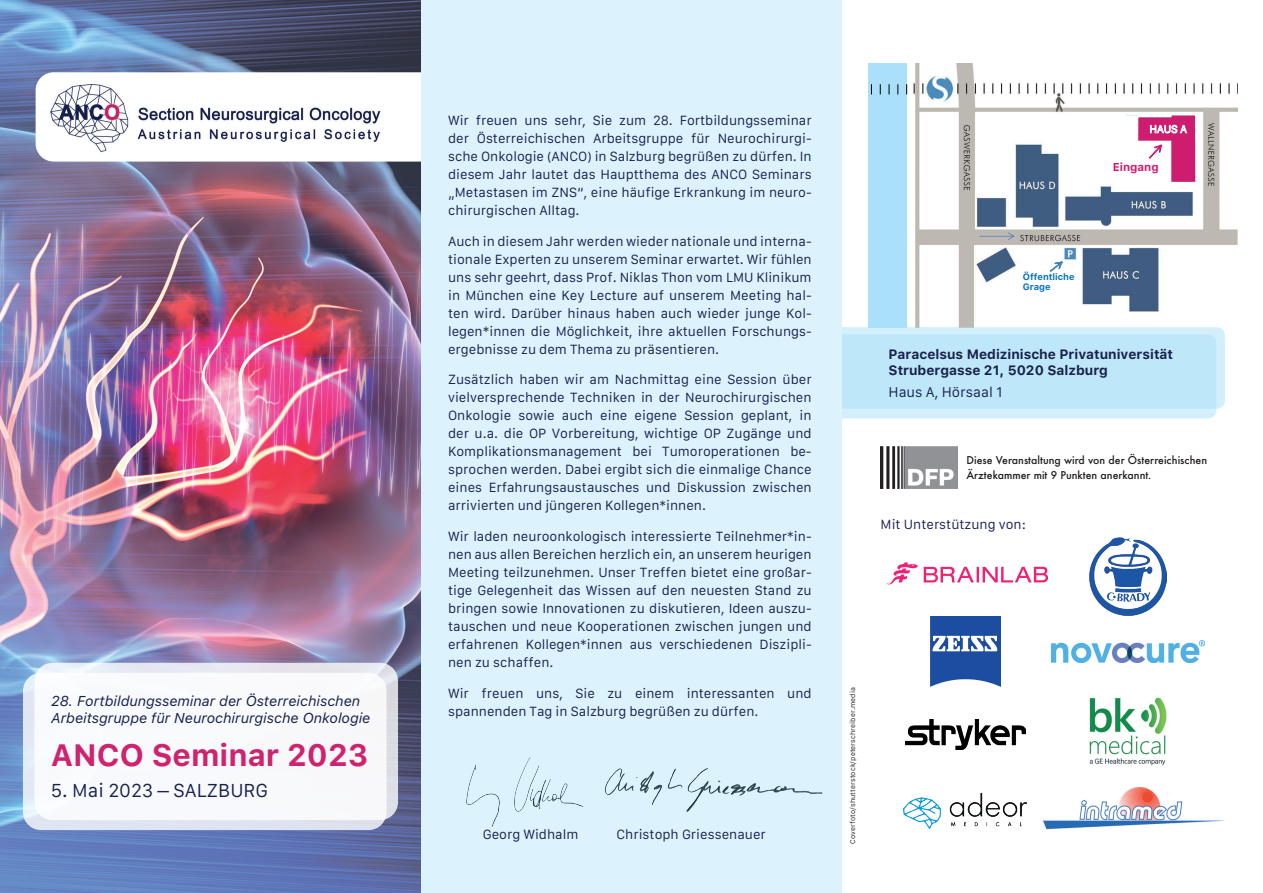
<style>
.page{position:relative;width:1263px;height:893px;background:#fff}
.page>*{position:absolute;margin:0;border:0;box-sizing:border-box;transform-origin:0 0}
.t1{font:700 30.75px "Galvji";color:#ce246f}
.t2{font:18px "Galvji";color:#18224c}
.t3{font:italic 14.25px/17.1px "Galvji";color:#18224c}
.t4{font:700 13.5px/16.2px "Galvji";color:#18224c}
.t5{font:13.5px "Galvji";color:#18224c}
.t6{font:12.75px/18px "Galvji";color:#18224c;text-align:justify}
.t7{font:700 11.4px "Galvji";color:#ce1d6e}
.t8{font:500 10.5px/15px "Futura";color:#231f20}
.t9{font:10.2px "Galvji";color:#fff}
.t10{font:700 9.15px/9.9px "Galvji";color:#0873bb}
.t11{font:6.75px "Galvji";letter-spacing:.01em;color:#231f20}
</style>
<div class="page">
<img style="left:907px;top:64px;width:330px;height:263px">
<div style="left:1119px;top:116px;width:20px;height:17px;background:#fff"></div>
<svg style="left:979px;top:233px;width:35px;height:7px"></svg>
<div style="left:1115px;top:161px;width:50px;height:20px;background:#fff"></div>
<div style="left:1020px;top:270px;width:54px;height:28px;background:#fff"></div>
<svg style="left:1049px;top:260px;width:14px;height:12px"></svg>
<div style="left:869px;top:64px;width:38px;height:263px;background:#aae0f9"></div>
<svg style="left:1138px;top:116px;width:57px;height:66px"></svg>
<img style="left:0;top:0;width:421px;height:893px">
<div style="left:812px;top:334px;width:404px;height:84px;background:#d4effc;border-radius:9px"></div>
<svg style="left:820px;top:327px;width:405px;height:82px;background:#c1e7fa"></svg>
<div style="left:36px;top:72px;width:412px;height:90px;background:#fff;border-radius:18px"></div>
<div style="left:23px;top:673px;width:364px;height:157px;background:#dfe5f1;border-radius:18px"></div>
<svg style="left:34px;top:663px;width:364px;height:157px;background:#f6f7fa"></svg>
<img style="left:50px;top:83px;width:331px;height:69px">
<div style="left:421px;top:0;width:421px;height:893px;background:#dcf2fc"></div>
<svg style="left:887px;top:562px;width:31px;height:23px"></svg>
<svg style="left:924px;top:567px;width:124px;height:15px"></svg>
<img style="left:930px;top:617px;width:70px;height:70px">
<img style="left:905px;top:720px;width:120px;height:30px">
<img style="left:1052px;top:641px;width:152px;height:22px">
<img style="left:1089px;top:697px;width:78px;height:69px">
<img style="left:1089px;top:537px;width:77px;height:79px">
<img style="left:881px;top:446px;width:76px;height:43px">
<img style="left:604px;top:768px;width:219px;height:44px">
<img style="left:466px;top:757px;width:118px;height:70px">
<img style="left:1043px;top:787px;width:182px;height:43px">
<img style="left:904px;top:793px;width:123px;height:36px">
<p class="t3" style="left:51px;top:693px;width:321px">28. Fortbildungsseminar der Österreichischen<br>Arbeitsgruppe für Neurochirurgische Onkologie</p>
<h1 class="t1" style="left:51px;top:737px;width:319px">ANCO Seminar 2023</h1>
<h2 class="t2" style="left:51px;top:780px;width:219px">5. Mai 2023 – SALZBURG</h2>
<p class="t6" style="left:448px;top:112px;width:365px">Wir freuen uns sehr, Sie zum 28. Fortbildungsseminar der Österreichischen Arbeitsgruppe für Neurochirurgi&shy;sche Onkologie (ANCO) in Salzburg begrüßen zu dürfen. In diesem Jahr lautet das Hauptthema des ANCO Seminars „Metastasen im ZNS“, eine häufige Erkrankung im neuro&shy;chirurgischen Alltag.</p>
<p class="t6" style="left:448px;top:232px;width:365px">Auch in diesem Jahr werden wieder nationale und interna&shy;tionale Experten zu unserem Seminar erwartet. Wir fühlen uns sehr geehrt, dass Prof. Niklas Thon vom LMU Klinikum in München eine Key Lecture auf unserem Meeting hal&shy;ten wird. Darüber hinaus haben auch wieder junge Kol&shy;legen*innen die Möglichkeit, ihre aktuellen Forschungs&shy;ergebnisse zu dem Thema zu präsentieren.</p>
<p class="t6" style="left:448px;top:371px;width:365px">Zusätzlich haben wir am Nachmittag eine Session über vielversprechende Techniken in der Neurochirurgischen Onkologie sowie auch eine eigene Session geplant, in der u.a. die OP Vorbereitung, wichtige OP Zugänge und Komplikationsmanagement bei Tumoroperationen be&shy;sprochen werden. Dabei ergibt sich die einmalige Chance eines Erfahrungsaustausches und Diskussion zwischen arrivierten und jüngeren Kollegen*innen.</p>
<p class="t6" style="left:448px;top:528px;width:365px">Wir laden neuroonkologisch interessierte Teilnehmer*in&shy;nen aus allen Bereichen herzlich ein, an unserem heurigen Meeting teilzunehmen. Unser Treffen bietet eine großar&shy;tige Gelegenheit das Wissen auf den neuesten Stand zu bringen sowie Innovationen zu diskutieren, Ideen auszu&shy;tauschen und neue Kooperationen zwischen jungen und erfahrenen Kollegen*innen aus verschiedenen Diszipli&shy;nen zu schaffen.</p>
<p class="t6" style="left:448px;top:685px;width:365px">Wir freuen uns, Sie zu einem interessanten und spannenden Tag in Salzburg begrüßen zu dürfen.</p>
<p class="t6" style="left:483px;top:826px;width:97px">Georg Widhalm</p>
<p class="t6" style="left:616px;top:826px;width:151px">Christoph Griessenauer</p>
<p class="t9" style="left:1149px;top:123px;width:39px">HAUS A</p>
<p class="t10" style="left:1023px;top:272px;width:53px">Öffentliche<br>Grage</p>
<p class="t7" style="left:1113px;top:161px;width:48px">Eingang</p>
<p class="t4" style="left:888px;top:346px;width:286px">Paracelsus Medizinische Privatuniversität<br>Strubergasse 21, 5020 Salzburg</p>
<p class="t5" style="left:888px;top:385px;width:116px">Haus A, Hörsaal 1</p>
<p class="t8" style="left:966px;top:453px;width:242px">Diese Veranstaltung wird von der Österreichischen<br>Ärztekammer mit 9 Punkten anerkannt.</p>
<p class="t6" style="left:881px;top:515px;width:147px">Mit Unterstützung von:</p>
<p class="t11" style="left:849px;top:843px;width:158px;rotate:-90deg">Coverfoto/shutterstock/peterschreiber.media</p>
</div>
